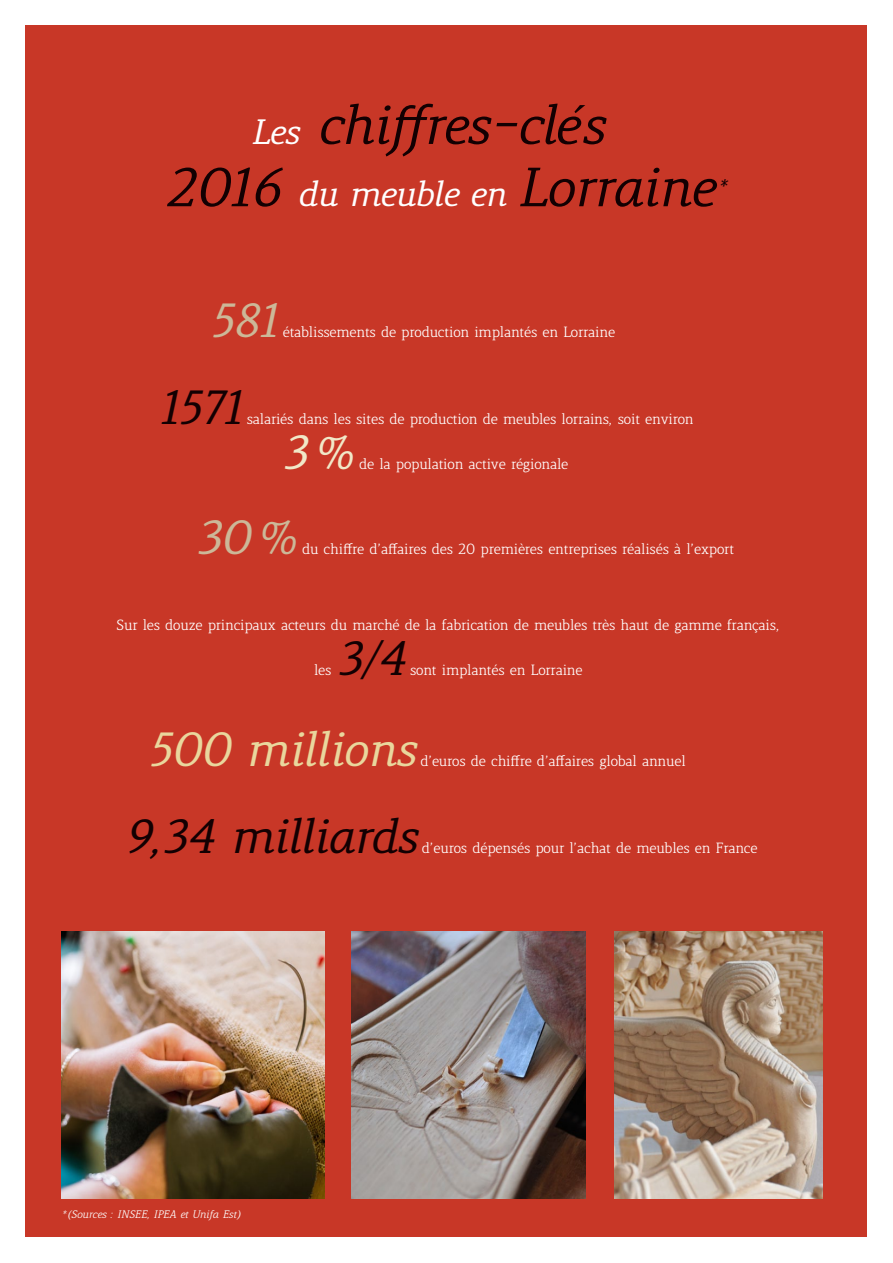
<style>
.page{position:relative;width:893px;height:1263px;background:#fff}
.page>*{position:absolute;margin:0;border:0;box-sizing:border-box;transform-origin:0 0}
.t1{font:italic 52.95px "Lenga";letter-spacing:-.005em;color:#130002}
.t2{font:italic 46.5px "Lenga";letter-spacing:-.005em;color:#130002}
.t3{font:italic 46.5px "Lenga";letter-spacing:-.005em;color:#e9d79d}
.t4{font:italic 46.5px "Lenga";color:#ccb898}
.t5{font:italic 46.5px "Lenga";color:#f1e8c8}
.t6{font:italic 20.55px "Lenga";color:#130002}
.t7{font:300 14.25px "Lenga";letter-spacing:-.01em;color:#fff}
.t8{font:italic 300 10.5px "Lenga";letter-spacing:-.01em;color:#fff}
.s1{font-size:33.9px;color:#fff}
</style>
<div class="page">
<div style="left:26px;top:26px;width:841px;height:1211px;background:#c83727"></div>
<img style="left:62px;top:931px;width:262px;height:267px">
<img style="left:352px;top:931px;width:234px;height:267px">
<img style="left:614px;top:931px;width:209px;height:267px">
<p class="t1" style="left:251px;top:100px;width:355px"><span class="s1">Les</span> chiffres-clés</p>
<p class="t1" style="left:165px;top:162px;width:550px">2016 <span class="s1">du meuble en</span> Lorraine</p>
<p class="t6" style="left:717px;top:177px;width:13px">*</p>
<p class="t4" style="left:210px;top:298px;width:69px">581</p>
<p class="t7" style="left:283px;top:325px;width:334px">établissements de production implantés en Lorraine</p>
<p class="t2" style="left:159px;top:386px;width:84px">1571</p>
<p class="t7" style="left:247px;top:413px;width:448px">salariés dans les sites de production de meubles lorrains, soit environ</p>
<p class="t5" style="left:282px;top:431px;width:74px">3%</p>
<p class="t7" style="left:359px;top:458px;width:211px">de la population active régionale</p>
<p class="t4" style="left:196px;top:515px;width:103px">30%</p>
<p class="t7" style="left:302px;top:542px;width:433px">du chiffre d’affaires des 20 premières entreprises réalisés à l’export</p>
<p class="t7" style="left:117px;top:619px;width:664px">Sur les douze principaux acteurs du marché de la fabrication de meubles très haut de gamme français,</p>
<p class="t7" style="left:314px;top:664px;width:19px">les</p>
<p class="t2" style="left:337px;top:637px;width:70px">3/4</p>
<p class="t7" style="left:410px;top:664px;width:174px">sont implantés en Lorraine</p>
<p class="t3" style="left:148px;top:727px;width:268px">500 millions</p>
<p class="t7" style="left:420px;top:754px;width:267px">d’euros de chiffre d’affaires global annuel</p>
<p class="t2" style="left:125px;top:814px;width:294px">9,34 milliards</p>
<p class="t7" style="left:422px;top:841px;width:337px">d’euros dépensés pour l’achat de meubles en France</p>
<p class="t8" style="left:62px;top:1209px;width:180px">*(Sources : INSEE, IPEA et Unifa Est)</p>
</div>
